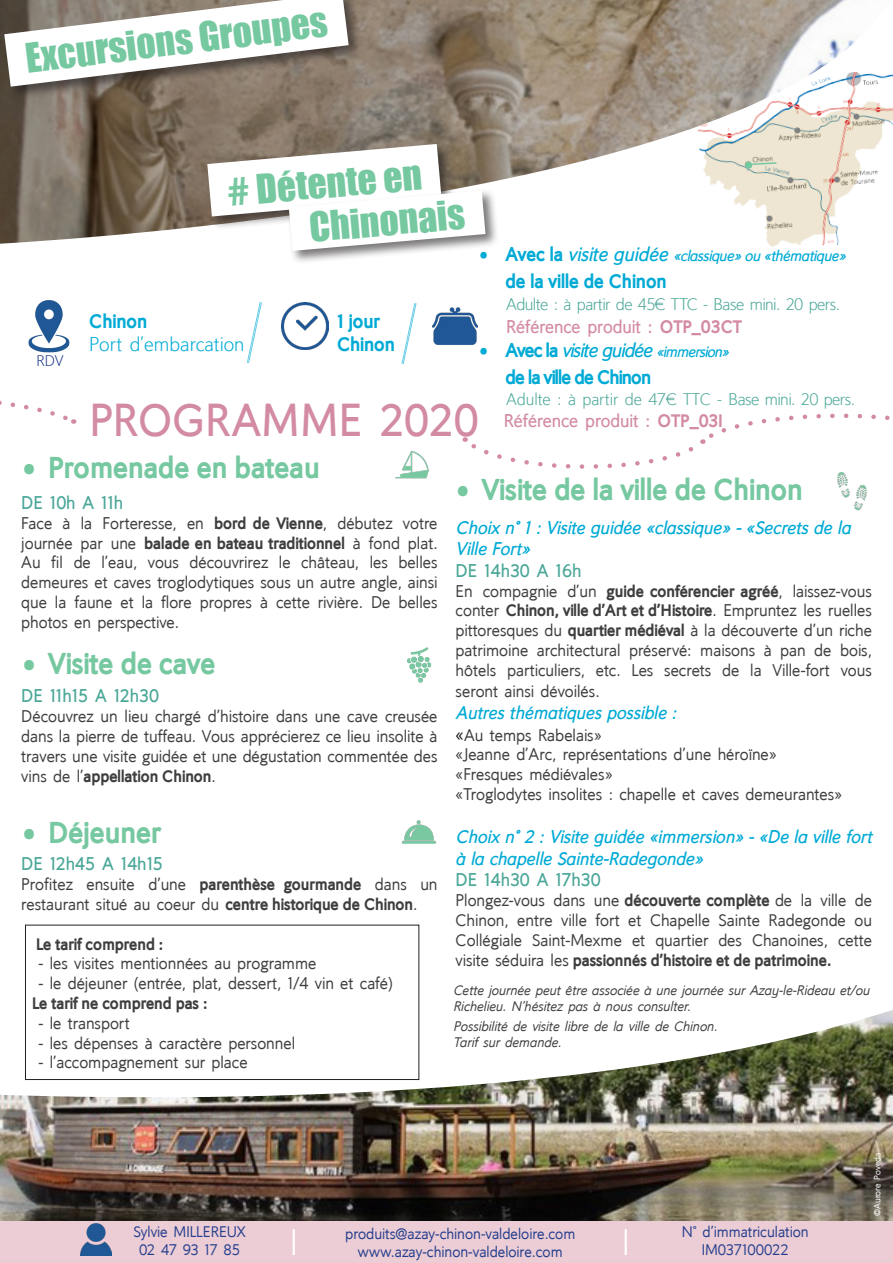
<style>
.page{position:relative;width:893px;height:1263px;background:#fff}
.page>*{position:absolute;margin:0;border:0;box-sizing:border-box;transform-origin:0 0}
.t1{font:700 45px "Oslo";color:#d38ba3}
.t2{font:37.5px "Impact";color:#76c8a1}
.t3{font:300 36px "Oslo";color:#fff}
.t4{font:900 30px "Oslo";color:#76c8a1}
.t5{font:900 19.5px/27px "Oslo";letter-spacing:-.04em;color:#01aad5}
.t6{font:900 19.5px "Oslo";color:#01aad5}
.t7{font:300 19.5px "Oslo";color:#01aad5}
.t8{font:italic 700 18px/21.6px "Oslo";color:#01aad5}
.t9{font:700 18px "Oslo";color:#4ba798}
.t10{font:700 18px "Oslo";color:#d38ba3}
.t11{font:16.5px/19.8px "Oslo";color:#3e3e3f;text-align:justify}
.t12{font:300 16.5px "Oslo";letter-spacing:-.03em;color:#4ba798}
.t13{font:900 16.5px "Oslo";color:#3e3e3f}
.t14{font:15px "Oslo";color:#253f8e}
.t15{font:italic 700 15px "Oslo";letter-spacing:-.02em;color:#01aad5}
.t16{font:300 15px "Oslo";color:#253f8e}
.t17{font:italic 13.5px/16.2px "Oslo";color:#3e3e3f}
.t18{font:9px "Oslo";color:#fff}
.s1{font-family:"Century Gothic";font-weight:700}
.s2{font-weight:900;font-style:normal;font-size:19.5px}
.s3{font-size:19.5px}
.s4{font-weight:900}
.s5{font-weight:700;font-style:italic}
.s6{font-weight:700;font-style:italic;font-size:15px}
.s7{font-size:18px;color:#231f20}
</style>
<div class="page">
<img style="left:0;top:1010px;width:893px;height:211px">
<img style="left:0;top:0;width:857px;height:244px">
<div style="left:206px;top:142px;width:249px;height:88px;background:#231f20;opacity:.6"></div>
<div style="left:287px;top:189px;width:212px;height:76px;background:#231f20;opacity:.6"></div>
<svg style="left:207px;top:144px;width:278px;height:107px"></svg>
<div style="left:0;top:1221px;width:893px;height:42px;background:#eccdd5"></div>
<img style="left:81px;top:1223px;width:31px;height:32px">
<div style="left:2px;top:0;width:360px;height:101px;background:#231f20;opacity:.6"></div>
<svg style="left:4px;top:0;width:345px;height:87px"></svg>
<img style="left:28px;top:300px;width:42px;height:53px">
<img style="left:281px;top:303px;width:47px;height:46px">
<img style="left:433px;top:307px;width:45px;height:38px">
<div style="left:25px;top:925px;width:394px;height:155px;border:1px solid #231f20"></div>
<img style="left:395px;top:450px;width:34px;height:29px">
<img style="left:407px;top:647px;width:25px;height:36px">
<img style="left:402px;top:820px;width:35px;height:24px">
<img style="left:837px;top:473px;width:30px;height:38px">
<svg style="left:247px;top:302px;width:15px;height:61px"></svg>
<svg style="left:402px;top:303px;width:14px;height:61px"></svg>
<svg style="left:464px;top:413px;width:426px;height:60px"></svg>
<svg style="left:0;top:400px;width:74px;height:24px"></svg>
<img style="left:694px;top:69px;width:199px;height:178px">
<div style="left:745px;top:161px;width:7px;height:8px;background:#76c8a1;border-radius:50%"></div>
<svg style="left:751px;top:161px;width:27px;height:5px"></svg>
<p class="t2" style="left:22px;top:29px;width:305px;rotate:-7deg">Excursions Groupes</p>
<p class="t16" style="left:36px;top:353px;width:29px">RDV</p>
<p class="t2" style="left:225px;top:163px;width:197px;rotate:-5deg"><span class="s1">#</span> Détente en</p>
<p class="t2" style="left:307px;top:199px;width:157px;rotate:-5deg">Chinonais</p>
<p class="t15" style="left:478px;top:248px;width:369px"><span class="s2">• Avec la</span> <span class="s3">visite guidée</span> «classique» ou «thématique»</p>
<p class="t6" style="left:505px;top:271px;width:163px">de la ville de Chinon</p>
<p class="t12" style="left:506px;top:295px;width:335px">Adulte : à partir de 45€ TTC - Base mini. 20 pers.</p>
<p class="t10" style="left:506px;top:317px;width:237px">Référence produit : <span class="s4">OTP_03CT</span></p>
<p class="t5" style="left:505px;top:337px;width:225px;text-indent:-27px">• Avec la <span class="s5">visite guidée</span> <span class="s6">«immersion» </span>de la ville de Chinon</p>
<p class="t12" style="left:506px;top:390px;width:350px">Adulte : à partir de 47€ TTC - Base mini. 20 pers.</p>
<p class="t10" style="left:504px;top:411px;width:220px">Référence produit : <span class="s4">OTP_03I</span></p>
<p class="t6" style="left:89px;top:311px;width:60px">Chinon</p>
<p class="t7" style="left:89px;top:334px;width:157px">Port d’embarcation</p>
<p class="t6" style="left:337px;top:311px;width:44px">1 jour</p>
<p class="t6" style="left:337px;top:334px;width:60px">Chinon</p>
<p class="t1" style="left:89px;top:395px;width:390px">PROGRAMME 2020</p>
<p class="t4" style="left:21px;top:451px;width:300px">• Promenade en bateau</p>
<p class="t9" style="left:21px;top:493px;width:104px">DE 10h A 11h</p>
<p class="t11" style="left:21px;top:513px;width:418px">Face à la Forteresse, en <span class="s4">bord de Vienne</span>, débutez votre journée par une <span class="s4">balade en bateau traditionnel</span> à fond plat.<br>Au fil de l’eau, vous découvrirez le château, les belles demeures et caves troglodytiques sous un autre angle, ainsi que la faune et la flore propres à cette rivière. De belles photos en perspective.</p>
<p class="t4" style="left:21px;top:648px;width:196px">• Visite de cave</p>
<p class="t9" style="left:21px;top:686px;width:139px">DE 11h15 A 12h30</p>
<p class="t11" style="left:21px;top:707px;width:418px">Découvrez un lieu chargé d’histoire dans une cave creusée dans la pierre de tuffeau. Vous apprécierez ce lieu insolite à travers une visite guidée et une dégustation commentée des vins de l’<span class="s4">appellation Chinon</span>.</p>
<p class="t4" style="left:21px;top:816px;width:141px">• Déjeuner</p>
<p class="t9" style="left:21px;top:854px;width:143px">DE 12h45 A 14h15</p>
<p class="t11" style="left:21px;top:874px;width:418px">Profitez ensuite d’une <span class="s4">parenthèse gourmande</span> dans un restaurant situé au coeur du <span class="s4">centre historique de Chinon</span>.</p>
<p class="t13" style="left:36px;top:935px;width:129px">Le tarif comprend :</p>
<p class="t11" style="left:38px;top:954px;width:280px">- les visites mentionnées au programme</p>
<p class="t11" style="left:38px;top:974px;width:356px">- le déjeuner (entrée, plat, dessert, 1/4 vin et café)</p>
<p class="t13" style="left:32px;top:994px;width:177px">Le tarif ne comprend pas :</p>
<p class="t11" style="left:38px;top:1013px;width:93px">- le transport</p>
<p class="t11" style="left:38px;top:1033px;width:258px">- les dépenses à caractère personnel</p>
<p class="t11" style="left:38px;top:1053px;width:211px">- l’accompagnement sur place</p>
<p class="t4" style="left:455px;top:473px;width:349px">• Visite de la ville de Chinon</p>
<p class="t8" style="left:456px;top:516px;width:396px">Choix n° 1 : Visite guidée «classique» - «Secrets de la<br>Ville Fort»</p>
<p class="t9" style="left:456px;top:560px;width:128px">DE 14h30 A 16h</p>
<p class="t11" style="left:456px;top:581px;width:418px">En compagnie d’un <span class="s4">guide conférencier agréé</span>, laissez-vous conter <span class="s4">Chinon, ville d’Art et d’Histoire</span>. Empruntez les ruelles pittoresques du <span class="s4">quartier médiéval</span> à la découverte d’un riche patrimoine architectural préservé: maisons à pan de bois, hôtels particuliers, etc. Les secrets de la Ville-fort vous</p>
<p class="t11" style="left:456px;top:682px;width:145px">seront ainsi dévoilés.</p>
<p class="t8" style="left:456px;top:702px;width:222px">Autres thématiques possible :</p>
<p class="t11" style="left:456px;top:725px;width:147px"><span class="s7">«</span>Au temps Rabelais»</p>
<p class="t11" style="left:456px;top:745px;width:323px">«Jeanne d’Arc, représentations d’une héroïne»</p>
<p class="t11" style="left:456px;top:765px;width:158px">«Fresques médiévales»</p>
<p class="t11" style="left:456px;top:784px;width:388px">«Troglodytes insolites : chapelle et caves demeurantes»</p>
<p class="t8" style="left:456px;top:826px;width:418px">Choix n° 2 : Visite guidée «immersion» - «De la ville fort à la chapelle Sainte-Radegonde»</p>
<p class="t9" style="left:456px;top:870px;width:147px">DE 14h30 A 17h30</p>
<p class="t11" style="left:456px;top:891px;width:418px">Plongez-vous dans une <span class="s4">découverte complète</span> de la ville de Chinon, entre ville fort et Chapelle Sainte Radegonde ou Collégiale Saint-Mexme et quartier des Chanoines, cette visite séduira les <span class="s4">passionnés d’histoire et de patrimoine.</span></p>
<p class="t17" style="left:453px;top:982px;width:418px">Cette journée peut être associée à une journée sur Azay-le-Rideau et/ou<br>Richelieu. N’hésitez pas à nous consulter.</p>
<p class="t17" style="left:453px;top:1018px;width:266px">Possibilité de visite libre de la ville de Chinon.<br>Tarif sur demande.</p>
<p class="t18" style="left:873px;top:1216px;width:65px;rotate:-90deg">©Aurore Poveda</p>
<p class="t14" style="left:133px;top:1224px;width:114px">Sylvie MILLEREUX</p>
<p class="t14" style="left:139px;top:1242px;width:103px">02 47 93 17 85</p>
<p class="t3" style="left:290px;top:1223px;width:9px">I</p>
<p class="t14" style="left:345px;top:1225px;width:232px">produits@azay-chinon-valdeloire.com</p>
<p class="t14" style="left:358px;top:1243px;width:206px">www.azay-chinon-valdeloire.com</p>
<p class="t3" style="left:622px;top:1223px;width:9px">I</p>
<p class="t14" style="left:682px;top:1224px;width:129px">N° d’immatriculation</p>
<p class="t14" style="left:702px;top:1242px;width:88px">IM037100022</p>
</div>
